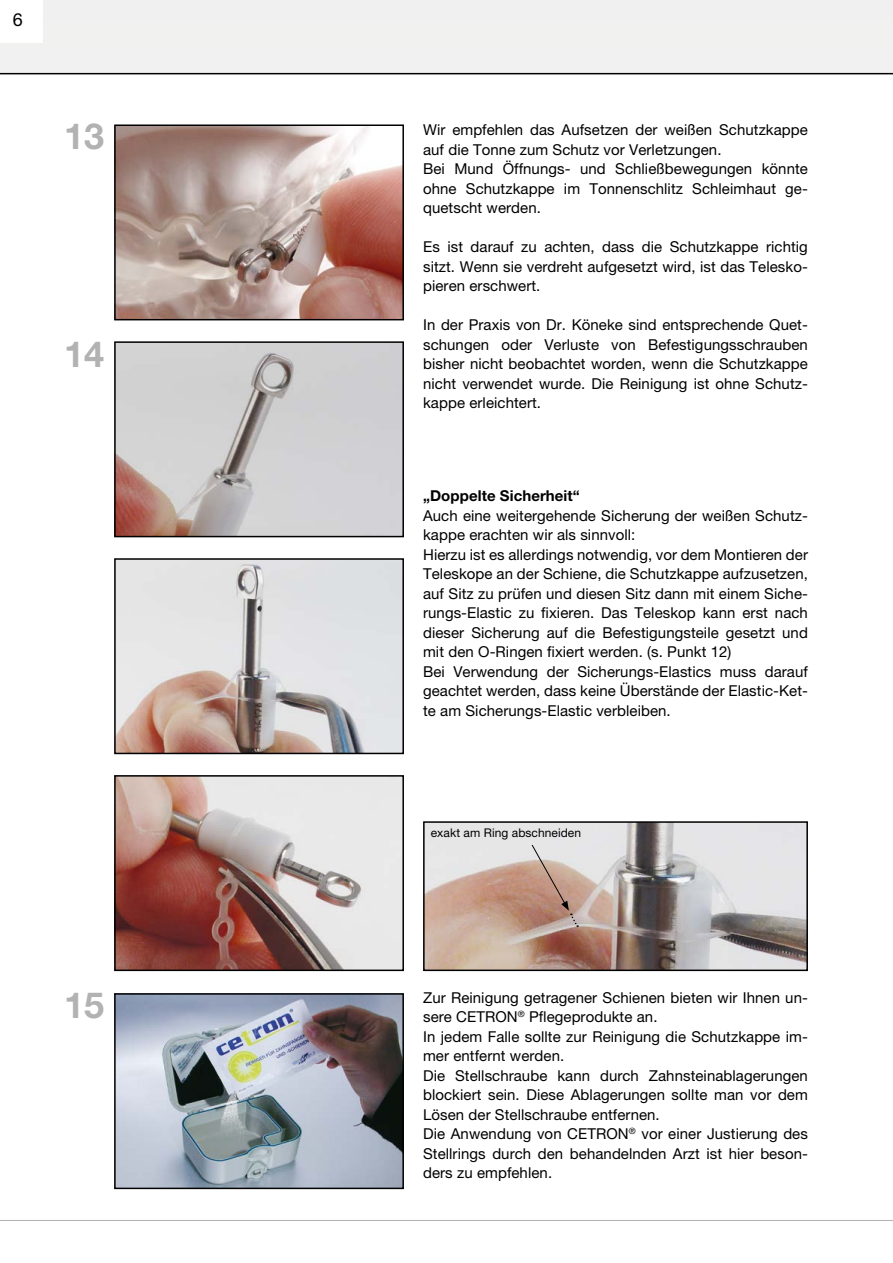
<style>
.page{position:relative;width:893px;height:1263px;background:#fff}
.page>*{position:absolute;margin:0;border:0;box-sizing:border-box;transform-origin:0 0}
.t1{font:700 36px "Helvetica Neue LT Pro";color:#b3b2b2}
.t2{font:18px "Helvetica Neue LT Pro";color:#000}
.t3{font:15px/19.5px "Helvetica Neue LT Pro";letter-spacing:.005em;color:#000}
.t4{font:700 15px "Helvetica Neue LT Pro";letter-spacing:.005em;color:#000}
.t5{font:12px "Helvetica Neue LT Pro";letter-spacing:.005em;color:#000}
</style>
<div class="page">
<div style="left:0;top:0;width:893px;height:74px;background:#f1f1f0"></div>
<div style="left:0;top:0;width:43px;height:43px;background:#fff"></div>
<hr style="left:0;top:1220px;width:893px;height:1px;background:#b3b2b2">
<img style="left:117px;top:127px;width:284px;height:190px">
<div style="left:114px;top:124px;width:290px;height:196px;border:2px solid #000"></div>
<img style="left:117px;top:344px;width:284px;height:190px">
<div style="left:114px;top:341px;width:290px;height:196px;border:2px solid #000"></div>
<img style="left:117px;top:561px;width:284px;height:190px">
<div style="left:114px;top:558px;width:290px;height:196px;border:2px solid #000"></div>
<img style="left:117px;top:778px;width:284px;height:190px">
<div style="left:114px;top:775px;width:290px;height:196px;border:2px solid #000"></div>
<img style="left:117px;top:996px;width:284px;height:190px">
<div style="left:114px;top:993px;width:290px;height:196px;border:2px solid #000"></div>
<img style="left:426px;top:824px;width:379px;height:144px">
<div style="left:423px;top:821px;width:385px;height:150px;border:2px solid #000"></div>
<svg style="left:531px;top:844px;width:47px;height:83px;background:#c1a498"></svg>
<p class="t2" style="left:13px;top:8px;width:12px">6</p>
<h1 class="t1" style="left:64px;top:114px;width:42px">13</h1>
<h1 class="t1" style="left:64px;top:332px;width:42px">14</h1>
<h1 class="t1" style="left:64px;top:982px;width:42px">15</h1>
<p class="t3" style="left:423px;top:120px;width:386px">Wir empfehlen das Aufsetzen der weißen Schutzkappe auf die Tonne zum Schutz vor Verletzungen.<br>Bei Mund Öffnungs- und Schließbewegungen könnte ohne Schutzkappe im Tonnenschlitz Schleimhaut ge&shy;quetscht werden.</p>
<p class="t3" style="left:423px;top:237px;width:386px;text-align:justify">Es ist darauf zu achten, dass die Schutzkappe richtig sitzt. Wenn sie verdreht aufgesetzt wird, ist das Telesko&shy;pieren erschwert.</p>
<p class="t3" style="left:423px;top:315px;width:386px;text-align:justify">In der Praxis von Dr. Köneke sind entsprechende Quet&shy;schungen oder Verluste von Befestigungsschrauben bisher nicht beobachtet worden, wenn die Schutzkappe nicht verwendet wurde. Die Reinigung ist ohne Schutz&shy;kappe erleichtert.</p>
<p class="t4" style="left:423px;top:486px;width:158px">„Doppelte Sicherheit“</p>
<p class="t3" style="left:423px;top:505px;width:386px">Auch eine weitergehende Sicherung der weißen Schutz&shy;kappe erachten wir als sinnvoll:<br>Hierzu ist es allerdings notwendig, vor dem Montieren der Teleskope an der Schiene, die Schutzkappe aufzusetzen, auf Sitz zu prüfen und diesen Sitz dann mit einem Siche&shy;rungs-Elastic zu fixieren. Das Teleskop kann erst nach dieser Sicherung auf die Befestigungsteile gesetzt und mit den O-Ringen fixiert werden. (s. Punkt 12)<br>Bei Verwendung der Sicherungs-Elastics muss darauf geachtet werden, dass keine Überstände der Elastic-Ket&shy;te am Sicherungs-Elastic verbleiben.</p>
<p class="t5" style="left:431px;top:826px;width:152px">exakt am Ring abschneiden</p>
<p class="t3" style="left:423px;top:987px;width:386px">Zur Reinigung getragener Schienen bieten wir Ihnen un&shy;sere CETRON<sup>®</sup> Pflegeprodukte an.<br>In jedem Falle sollte zur Reinigung die Schutzkappe im&shy;mer entfernt werden.<br>Die Stellschraube kann durch Zahnsteinablagerungen blockiert sein. Diese Ablagerungen sollte man vor dem Lösen der Stellschraube entfernen.<br>Die Anwendung von CETRON<sup>®</sup> vor einer Justierung des Stellrings durch den behandelnden Arzt ist hier beson&shy;ders zu empfehlen.</p>
</div>
